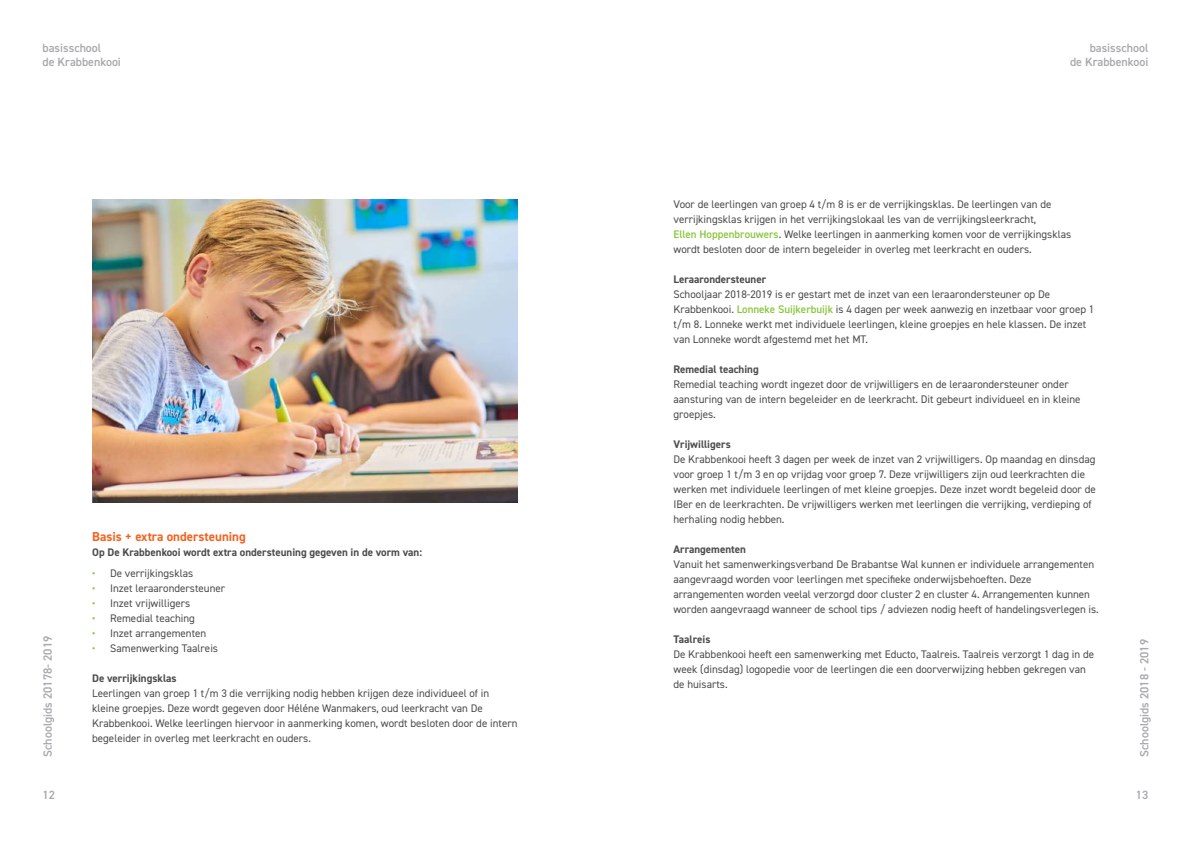
<style>
.page{position:relative;width:1191px;height:842px;background:#fff}
.page>*{position:absolute;margin:0;border:0;box-sizing:border-box;transform-origin:0 0}
.tussenkopje_body{font:700 13px "DIN2014";color:#f36421}
.t1{font:600 12px/14.4px "DIN2014";color:#a8a9ad;text-align:right}
.body{font:11px/15px "DIN2014";color:#4b4c4d}
.body-2{font:700 11px "DIN2014";color:#4b4c4d}
.s1{font-weight:600;color:#8bc63e}
</style>
<div class="page">
<img style="left:92px;top:200px;width:425px;height:303px">
<p class="t1" style="left:43px;top:40px;width:80px;text-align:left">basisschool<br>de Krabbenkooi</p>
<p class="t1" style="left:40px;top:757px;width:123px;rotate:-90deg">Schoolgids 20178- 2019</p>
<p class="t1" style="left:43px;top:788px;width:14px">12</p>
<p class="tussenkopje_body" style="left:92px;top:528px;width:155px">Basis + extra ondersteuning</p>
<p class="body-2" style="left:92px;top:545px;width:331px">Op De Krabbenkooi wordt extra ondersteuning gegeven in de vorm van:</p>
<p class="body" style="left:92px;top:566px;width:103px"><span class="s1">•</span> De verrijkingsklas</p>
<p class="body" style="left:92px;top:581px;width:134px"><span class="s1">•</span> Inzet leraarondersteuner</p>
<p class="body" style="left:92px;top:596px;width:100px"><span class="s1">•</span> Inzet vrijwilligers</p>
<p class="body" style="left:92px;top:611px;width:104px"><span class="s1">•</span> Remedial teaching</p>
<p class="body" style="left:92px;top:626px;width:116px"><span class="s1">•</span> Inzet arrangementen</p>
<p class="body" style="left:92px;top:641px;width:127px"><span class="s1">•</span> Samenwerking Taalreis</p>
<p class="body-2" style="left:92px;top:671px;width:86px">De verrijkingsklas</p>
<p class="body" style="left:92px;top:686px;width:427px">Leerlingen van groep 1 t/m 3 die verrijking nodig hebben krijgen deze individueel of in kleine groepjes. Deze wordt gegeven door Héléne Wanmakers, oud leerkracht van De Krabbenkooi. Welke leerlingen hiervoor in aanmerking komen, wordt besloten door de intern begeleider in overleg met leerkracht en ouders.</p>
<p class="t1" style="left:1070px;top:40px;width:80px">basisschool<br>de Krabbenkooi</p>
<p class="body" style="left:673px;top:197px;width:399px">Voor de leerlingen van groep 4 t/m 8 is er de verrijkingsklas. De leerlingen van de verrijkingsklas krijgen in het verrijkingslokaal les van de verrijkingsleerkracht,<br><span class="s1">Ellen Hoppenbrouwers</span>. Welke leerlingen in aanmerking komen voor de verrijkingsklas wordt besloten door de intern begeleider in overleg met leerkracht en ouders.</p>
<p class="body-2" style="left:673px;top:272px;width:94px">Leraarondersteuner</p>
<p class="body" style="left:673px;top:287px;width:422px">Schooljaar 2018-2019 is er gestart met de inzet van een leraarondersteuner op De Krabbenkooi. <span class="s1">Lonneke Suijkerbuijk</span> is 4 dagen per week aanwezig en inzetbaar voor groep 1 t/m 8. Lonneke werkt met individuele leerlingen, kleine groepjes en hele klassen. De inzet van Lonneke wordt afgestemd met het MT.</p>
<p class="body-2" style="left:673px;top:362px;width:87px">Remedial teaching</p>
<p class="body" style="left:673px;top:377px;width:409px">Remedial teaching wordt ingezet door de vrijwilligers en de leraarondersteuner onder aansturing van de intern begeleider en de leerkracht. Dit gebeurt individueel en in kleine groepjes.</p>
<p class="body-2" style="left:673px;top:437px;width:59px">Vrijwilligers</p>
<p class="body" style="left:673px;top:452px;width:424px">De Krabbenkooi heeft 3 dagen per week de inzet van 2 vrijwilligers. Op maandag en dinsdag voor groep 1 t/m 3 en op vrijdag voor groep 7. Deze vrijwilligers zijn oud leerkrachten die werken met individuele leerlingen of met kleine groepjes. Deze inzet wordt begeleid door de IBer en de leerkrachten. De vrijwilligers werken met leerlingen die verrijking, verdieping of herhaling nodig hebben.</p>
<p class="body-2" style="left:673px;top:542px;width:74px">Arrangementen</p>
<p class="body" style="left:673px;top:557px;width:427px">Vanuit het samenwerkingsverband De Brabantse Wal kunnen er individuele arrangementen aangevraagd worden voor leerlingen met specifieke onderwijsbehoeften. Deze arrangementen worden veelal verzorgd door cluster 2 en cluster 4. Arrangementen kunnen worden aangevraagd wanneer de school tips / adviezen nodig heeft of handelingsverlegen is.</p>
<p class="body-2" style="left:673px;top:632px;width:39px">Taalreis</p>
<p class="body" style="left:673px;top:647px;width:422px">De Krabbenkooi heeft een samenwerking met Educto, Taalreis. Taalreis verzorgt 1 dag in de week (dinsdag) logopedie voor de leerlingen die een doorverwijzing hebben gekregen van de huisarts.</p>
<p class="t1" style="left:1136px;top:757px;width:119px;rotate:-90deg">Schoolgids 2018 - 2019</p>
<p class="t1" style="left:1136px;top:788px;width:14px">13</p>
</div>
